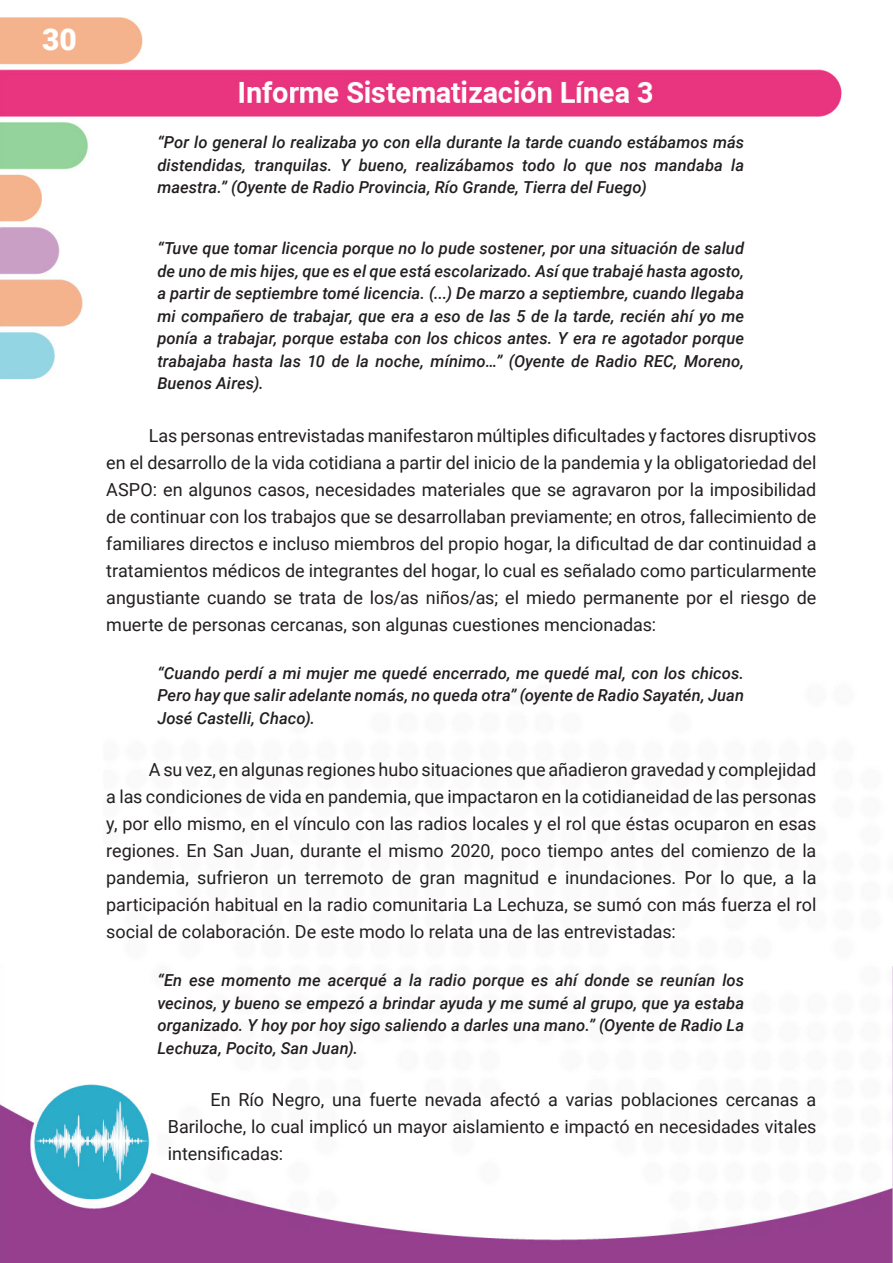
<style>
.page{position:relative;width:893px;height:1263px;background:#fff}
.page>*{position:absolute;margin:0;border:0;box-sizing:border-box;transform-origin:0 0}
.t1{font:900 30px "Roboto";color:#fff}
.Parrafos_Texto_Gral{font:18px/27px "Roboto";letter-spacing:-.005em;color:#231f20;text-align:justify}
.Textuales{font:italic 500 16.5px/22.5px "Roboto";letter-spacing:.005em;color:#231f20;text-align:justify}
</style>
<div class="page">
<img style="left:0;top:17px;width:893px;height:1246px">
<h1 class="t1" style="left:42px;top:18px;width:36px">30</h1>
<p class="Textuales" style="left:157px;top:131px;width:588px">“Por lo general lo realizaba yo con ella durante la tarde cuando estábamos más distendidas, tranquilas. Y bueno, realizábamos todo lo que nos mandaba la maestra.” (Oyente de Radio Provincia, Río Grande, Tierra del Fuego)</p>
<p class="Textuales" style="left:157px;top:236px;width:588px">“Tuve que tomar licencia porque no lo pude sostener, por una situación de salud de uno de mis hijes, que es el que está escolarizado. Así que trabajé hasta agosto, a partir de septiembre tomé licencia. (...) De marzo a septiembre, cuando llegaba mi compañero de trabajar, que era a eso de las 5 de la tarde, recién ahí yo me ponía a trabajar, porque estaba con los chicos antes. Y era re agotador porque trabajaba hasta las 10 de la noche, mínimo…” (Oyente de Radio REC, Moreno, Buenos Aires).</p>
<p class="Parrafos_Texto_Gral" style="left:106px;top:421px;width:712px;text-indent:43px">Las personas entrevistadas manifestaron múltiples dificultades y factores disruptivos en el desarrollo de la vida cotidiana a partir del inicio de la pandemia y la obligatoriedad del ASPO: en algunos casos, necesidades materiales que se agravaron por la imposibilidad de continuar con los trabajos que se desarrollaban previamente; en otros, fallecimiento de familiares directos e incluso miembros del propio hogar, la dificultad de dar continuidad a tratamientos médicos de integrantes del hogar, lo cual es señalado como particularmente angustiante cuando se trata de los/as niños/as; el miedo permanente por el riesgo de muerte de personas cercanas, son algunas cuestiones mencionadas:</p>
<p class="Textuales" style="left:157px;top:661px;width:588px">“Cuando perdí a mi mujer me quedé encerrado, me quedé mal, con los chicos.<br>Pero hay que salir adelante nomás, no queda otra” (oyente de Radio Sayatén, Juan José Castelli, Chaco).</p>
<p class="Parrafos_Texto_Gral" style="left:106px;top:756px;width:712px;text-indent:43px">A su vez, en algunas regiones hubo situaciones que añadieron gravedad y complejidad a las condiciones de vida en pandemia, que impactaron en la cotidianeidad de las personas y, por ello mismo, en el vínculo con las radios locales y el rol que éstas ocuparon en esas regiones. En San Juan, durante el mismo 2020, poco tiempo antes del comienzo de la pandemia, sufrieron un terremoto de gran magnitud e inundaciones. Por lo que, a la participación habitual en la radio comunitaria La Lechuza, se sumó con más fuerza el rol social de colaboración. De este modo lo relata una de las entrevistadas:</p>
<p class="Textuales" style="left:157px;top:969px;width:588px">“En ese momento me acerqué a la radio porque es ahí donde se reunían los vecinos, y bueno se empezó a brindar ayuda y me sumé al grupo, que ya estaba organizado. Y hoy por hoy sigo saliendo a darles una mano.” (Oyente de Radio La Lechuza, Pocito, San Juan).</p>
<p class="Parrafos_Texto_Gral" style="left:168px;top:1086px;width:650px;text-indent:43px">En Río Negro, una fuerte nevada afectó a varias poblaciones cercanas a Bariloche, lo cual implicó un mayor aislamiento e impactó en necesidades vitales intensificadas:</p>
</div>
